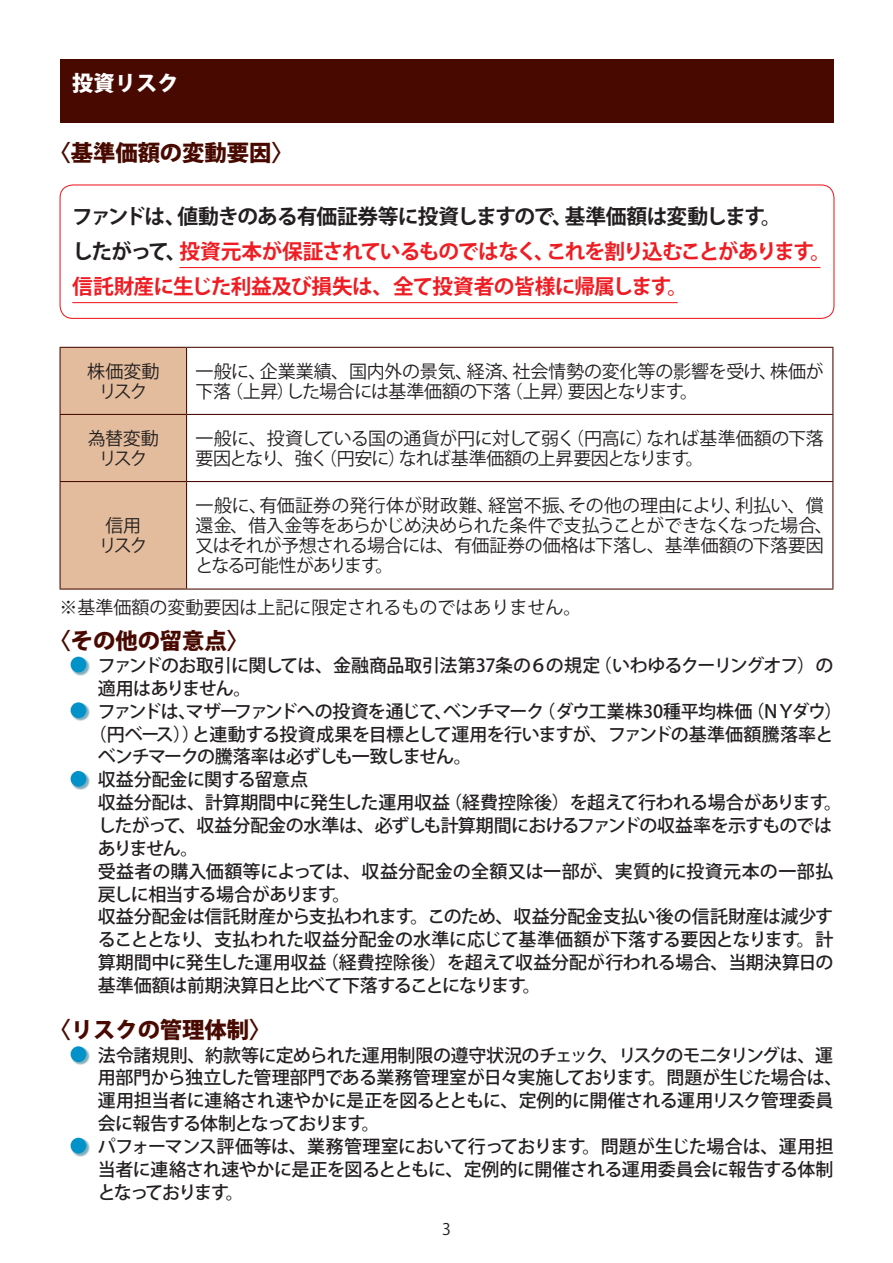
<style>
.page{position:relative;width:893px;height:1263px;background:#fff}
.page>*{position:absolute;margin:0;border:0;box-sizing:border-box;transform-origin:0 0}
.t1{font:800 22.35px "Koz Go Pro";color:#480a00}
.t2{font:800 21.3px "Koz Go Pro";color:#fff}
.t3{font:700 20.7px/35.1px "Koz Go Pro";letter-spacing:-.045em;color:#ee1d23}
.t4{font:700 20.7px "Koz Go Pro";letter-spacing:-.05em;color:#231f20}
.t5{font:500 18px/22.8px "Koz Go Pro";letter-spacing:-.03em;color:#231f20}
.t6{font:18px/20.2px "Koz Go Pro";letter-spacing:-.02em;color:#231f20}
.t7{font:500 18px/22.8px "Koz Go Pro";letter-spacing:-.005em;color:#231f20}
.t8{font:500 18px "Koz Go Pro";letter-spacing:-.05em;color:#231f20}
.t9{font:18px "Koz Go Pro";color:#231f20}
.t10{font:500 18px "Koz Go Pro";letter-spacing:-.065em;color:#231f20}
.t11{font:15.9px "Koz Go Pro";color:#231f20}
.s1{color:#231f20}
</style>
<div class="page">
<div style="left:60px;top:60px;width:773px;height:63px;background:#480a00"></div>
<hr style="left:179px;top:267px;width:641px;height:1px;background:#ee1d23">
<hr style="left:72px;top:302px;width:606px;height:1px;background:#ee1d23">
<div style="left:61px;top:348px;width:125px;height:240px;background:#e2bc9c"></div>
<hr style="left:60px;top:347px;width:127px;height:1px;background:#480a00">
<hr style="left:60px;top:348px;width:1px;height:66px;background:#480a00">
<hr style="left:187px;top:347px;width:646px;height:1px;background:#480a00">
<hr style="left:186px;top:348px;width:1px;height:66px;background:#480a00">
<hr style="left:832px;top:348px;width:1px;height:66px;background:#480a00">
<hr style="left:60px;top:414px;width:127px;height:1px;background:#480a00">
<hr style="left:60px;top:415px;width:1px;height:66px;background:#480a00">
<hr style="left:187px;top:414px;width:646px;height:1px;background:#480a00">
<hr style="left:186px;top:415px;width:1px;height:66px;background:#480a00">
<hr style="left:832px;top:415px;width:1px;height:66px;background:#480a00">
<hr style="left:60px;top:481px;width:127px;height:1px;background:#480a00">
<hr style="left:60px;top:482px;width:1px;height:106px;background:#480a00">
<hr style="left:187px;top:481px;width:646px;height:1px;background:#480a00">
<hr style="left:186px;top:482px;width:1px;height:106px;background:#480a00">
<hr style="left:832px;top:482px;width:1px;height:106px;background:#480a00">
<hr style="left:60px;top:588px;width:127px;height:2px;background:#480a00">
<hr style="left:187px;top:588px;width:646px;height:2px;background:#480a00">
<div style="left:60px;top:184px;width:774px;height:135px;border:1px solid #ee1d23;border-radius:13px"></div>
<svg style="left:71px;top:657px;width:19px;height:19px"></svg>
<div style="left:71px;top:657px;width:15px;height:15px;background:#0092c8;border-radius:50%"></div>
<svg style="left:71px;top:703px;width:19px;height:18px"></svg>
<div style="left:71px;top:702px;width:15px;height:16px;background:#0092c8;border-radius:50%"></div>
<svg style="left:71px;top:772px;width:19px;height:18px"></svg>
<div style="left:71px;top:771px;width:15px;height:16px;background:#0092c8;border-radius:50%"></div>
<svg style="left:71px;top:1047px;width:19px;height:18px"></svg>
<div style="left:71px;top:1046px;width:15px;height:16px;background:#0092c8;border-radius:50%"></div>
<svg style="left:71px;top:1138px;width:19px;height:19px"></svg>
<div style="left:71px;top:1138px;width:15px;height:15px;background:#0092c8;border-radius:50%"></div>
<p class="t2" style="left:72px;top:69px;width:108px">投資リスク</p>
<p class="t1" style="left:48px;top:138px;width:247px">〈基準価額の変動要因〉</p>
<p class="t4" style="left:72px;top:203px;width:711px">ファンドは、値動きのある有価証券等に投資しますので、基準価額は変動します。</p>
<p class="t3" style="left:72px;top:235px;width:760px"><span class="s1">したがって、</span>投資元本が保証されているものではなく、これを割り込むことがあります。信託財産に生じた利益及び損失は、全て投資者の皆様に帰属します。</p>
<p class="t6" style="left:87px;top:361px;width:74px">株価変動</p>
<p class="t6" style="left:99px;top:382px;width:50px">リスク</p>
<p class="t6" style="left:88px;top:428px;width:73px">為替変動</p>
<p class="t6" style="left:99px;top:449px;width:50px">リスク</p>
<p class="t6" style="left:196px;top:361px;width:630px">一般に、企業業績、国内外の景気、経済、社会情勢の変化等の影響を受け、株価が下落（上昇）した場合には基準価額の下落（上昇）要因となります。</p>
<p class="t6" style="left:196px;top:428px;width:630px">一般に、投資している国の通貨が円に対して弱く（円高に）なれば基準価額の下落要因となり、強く（円安に）なれば基準価額の上昇要因となります。</p>
<p class="t6" style="left:196px;top:496px;width:639px">一般に、有価証券の発行体が財政難、経営不振、その他の理由により、利払い、償還金、借入金等をあらかじめ決められた条件で支払うことができなくなった場合、又はそれが予想される場合には、有価証券の価格は下落し、基準価額の下落要因となる可能性があります。</p>
<p class="t9" style="left:60px;top:596px;width:523px">※基準価額の変動要因は上記に限定されるものではありません。</p>
<p class="t1" style="left:48px;top:626px;width:202px">〈その他の留意点〉</p>
<p class="t5" style="left:98px;top:655px;width:737px">ファンドのお取引に関しては、金融商品取引法第37条の６の規定（いわゆるクーリングオフ）の適用はありません。</p>
<p class="t8" style="left:98px;top:699px;width:746px">ファンドは、マザーファンドへの投資を通じて、ベンチマーク（ダウ工業株30種平均株価（ＮＹダウ）</p>
<p class="t5" style="left:89px;top:723px;width:746px">（円ベース））と連動する投資成果を目標として運用を行いますが、ファンドの基準価額騰落率と</p>
<p class="t10" style="left:98px;top:745px;width:376px">ベンチマークの騰落率は必ずしも一致しません。</p>
<p class="t5" style="left:98px;top:769px;width:212px">収益分配金に関する留意点</p>
<p class="t5" style="left:98px;top:792px;width:746px">収益分配は、計算期間中に発生した運用収益（経費控除後）を超えて行われる場合があります。</p>
<p class="t5" style="left:98px;top:815px;width:736px">したがって、収益分配金の水準は、必ずしも計算期間におけるファンドの収益率を示すものでは</p>
<p class="t5" style="left:98px;top:838px;width:102px">ありません。</p>
<p class="t7" style="left:98px;top:860px;width:737px">受益者の購入価額等によっては、収益分配金の全額又は一部が、実質的に投資元本の一部払戻しに相当する場合があります。</p>
<p class="t5" style="left:98px;top:906px;width:737px;text-align:justify">収益分配金は信託財産から支払われます。このため、収益分配金支払い後の信託財産は減少することとなり、支払われた収益分配金の水準に応じて基準価額が下落する要因となります。計算期間中に発生した運用収益（経費控除後）を超えて収益分配が行われる場合、当期決算日の基準価額は前期決算日と比べて下落することになります。</p>
<p class="t1" style="left:48px;top:1015px;width:225px">〈リスクの管理体制〉</p>
<p class="t5" style="left:98px;top:1044px;width:746px">法令諸規則、約款等に定められた運用制限の遵守状況のチェック、リスクのモニタリングは、運用部門から独立した管理部門である業務管理室が日々実施しております。問題が生じた場合は、運用担当者に連絡され速やかに是正を図るとともに、定例的に開催される運用リスク管理委員会に報告する体制となっております。</p>
<p class="t5" style="left:98px;top:1136px;width:737px;text-align:justify">パフォーマンス評価等は、業務管理室において行っております。問題が生じた場合は、運用担当者に連絡され速やかに是正を図るとともに、定例的に開催される運用委員会に報告する体制となっております。</p>
<p class="t6" style="left:106px;top:516px;width:37px">信用</p>
<p class="t6" style="left:99px;top:536px;width:50px">リスク</p>
<p class="t11" style="left:442px;top:1218px;width:10px">3</p>
</div>
